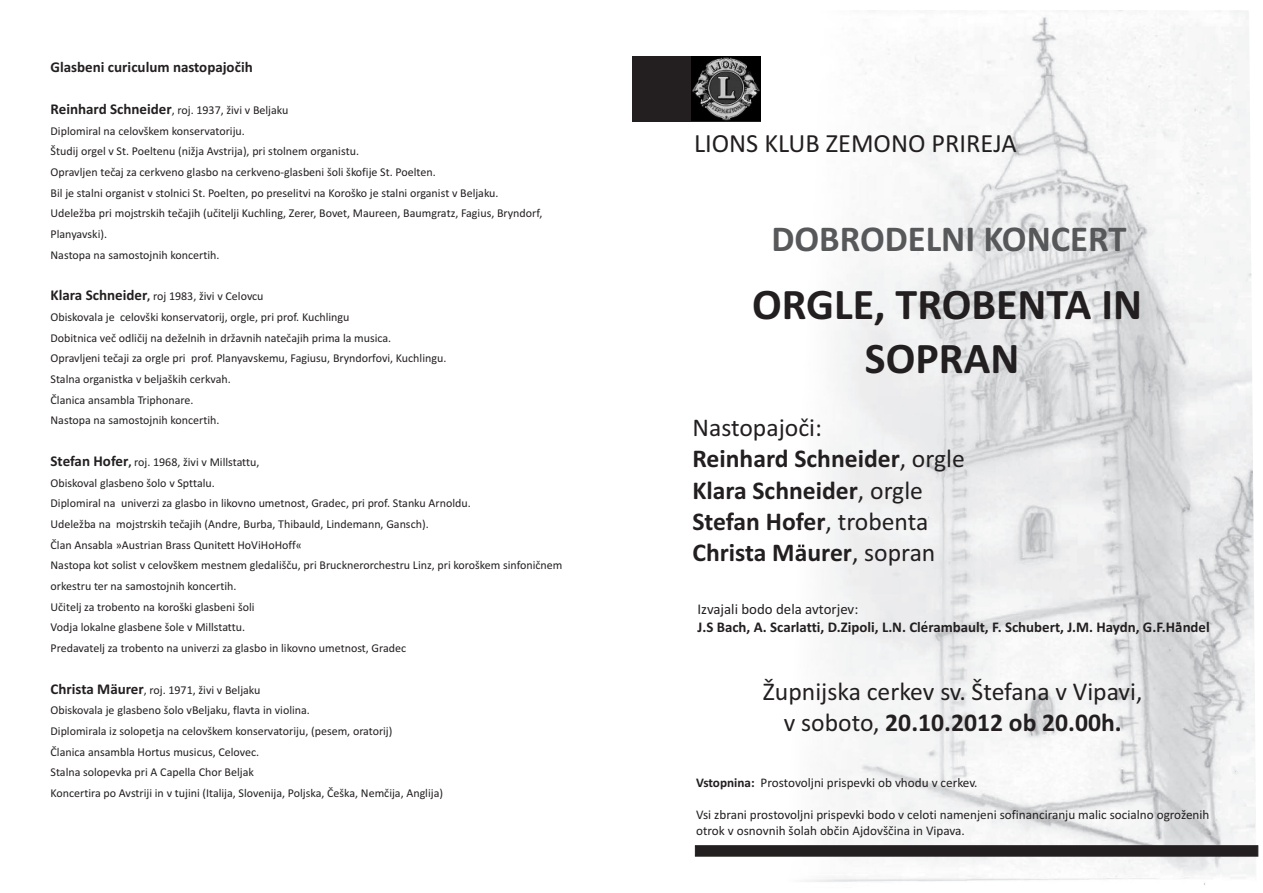
<style>
.page{position:relative;width:1263px;height:893px;background:#fff}
.page>*{position:absolute;margin:0;border:0;box-sizing:border-box;transform-origin:0 0}
.t1{font:700 43.95px/53.7px "Calibri";color:#231f20;text-align:center}
.t2{font:700 36.6px "Calibri";color:#57585a}
.t3{font:26.4px "Calibri";color:#231f20}
.t4{font:700 25.65px/31.3px "Calibri";color:#231f20}
.t5{font:25.65px/31.3px "Calibri";color:#231f20;text-align:center}
.t6{font:700 15px "Calibri";color:#231f20}
.t7{font:700 14.85px "Calibri";color:#231f20}
.t8{font:14.85px "Calibri";color:#231f20}
.t9{font:13.2px/16px "Calibri";color:#231f20}
.t10{font:12px/20.7px "Calibri";color:#231f20}
.s1{font-weight:700;font-size:15px}
.s2{font-weight:700}
.s3{font-weight:400}
</style>
<div class="page">
<div style="left:632px;top:56px;width:129px;height:66px;background:#231f20"></div>
<img style="left:775px;top:11px;width:481px;height:874px">
<svg style="left:798px;top:545px;width:6px;height:2px"></svg>
<img style="left:692px;top:56px;width:69px;height:65px">
<svg style="left:695px;top:845px;width:563px;height:11px;background:#252122"></svg>
<svg style="left:923px;top:620px;width:4px;height:4px"></svg>
<p class="t6" style="left:51px;top:61px;width:204px">Glasbeni curiculum nastopajoèih</p>
<p class="t10" style="left:51px;top:101px;width:493px"><span class="s1">Reinhard Schneider</span>, roj. 1937, živi v Beljaku<br>Diplomiral na celovškem konservatoriju.<br>Študij orgel v St. Poeltenu (nižja Avstrija), pri stolnem organistu.<br>Opravljen teèaj za cerkveno glasbo na cerkveno-glasbeni šoli škofije St. Poelten.<br>Bil je stalni organist v stolnici St. Poelten, po preselitvi na Koroško je stalni organist v Beljaku.<br>Udeležba pri mojstrskih teèajih (uèitelji Kuchling, Zerer, Bovet, Maureen, Baumgratz, Fagius, Bryndorf, Planyavski).<br>Nastopa na samostojnih koncertih.</p>
<p class="t10" style="left:51px;top:287px;width:397px"><span class="s1">Klara Schneider</span><span class="s2">,</span> roj 1983, živi v Celovcu<br>Obiskovala je celovški konservatorij, orgle, pri prof. Kuchlingu<br>Dobitnica veè odlièij na deželnih in državnih nateèajih prima la musica.<br>Opravljeni teèaji za orgle pri prof. Planyavskemu, Fagiusu, Bryndorfovi, Kuchlingu.<br>Stalna organistka v beljaških cerkvah.<br>Èlanica ansambla Triphonare.<br>Nastopa na samostojnih koncertih.</p>
<p class="t10" style="left:51px;top:452px;width:513px"><span class="s1">Stefan Hofer</span><span class="s2">,</span> roj. 1968, živi v Millstattu,<br>Obiskoval glasbeno šolo v Spttalu.<br>Diplomiral na univerzi za glasbo in likovno umetnost, Gradec, pri prof. Stanku Arnoldu.<br>Udeležba na mojstrskih teèajih (Andre, Burba, Thibauld, Lindemann, Gansch).<br>Èlan Ansabla »Austrian Brass Qunitett HoViHoHoff«<br>Nastopa kot solist v celovškem mestnem gledališèu, pri Brucknerorchestru Linz, pri koroškem sinfoniènem orkestru ter na samostojnih koncertih.<br>Uèitelj za trobento na koroški glasbeni šoli<br>Vodja lokalne glasbene šole v Millstattu.<br>Predavatelj za trobento na univerzi za glasbo in likovno umetnost, Gradec</p>
<p class="t10" style="left:51px;top:680px;width:394px"><span class="s1">Christa Mäurer</span>, roj. 1971, živi v Beljaku<br>Obiskovala je glasbeno šolo vBeljaku, flavta in violina.<br>Diplomirala iz solopetja na celovškem konservatoriju, (pesem, oratorij)<br>Èlanica ansambla Hortus musicus, Celovec.<br>Stalna solopevka pri A Capella Chor Beljak<br>Koncertira po Avstriji in v tujini (Italija, Slovenija, Poljska, Èeška, Nemèija, Anglija)</p>
<h3 class="t3" style="left:694px;top:132px;width:324px">LIONS KLUB ZEMONO PRIREJA</h3>
<h2 class="t2" style="left:771px;top:223px;width:357px">DOBRODELNI KONCERT</h2>
<h1 class="t1" style="left:752px;top:281px;width:392px">ORGLE, TROBENTA IN<br>SOPRAN</h1>
<h3 class="t4" style="left:692px;top:414px;width:274px"><span class="s3">Nastopajoèi:<br></span>Reinhard Schneider<span class="s3">, orgle<br></span>Klara Schneider<span class="s3">, orgle<br></span>Stefan Hofer<span class="s3">, trobenta<br></span>Christa Maurer<span class="s3">, sopran</span></h3>
<p class="t8" style="left:697px;top:603px;width:162px">Izvajali bodo dela avtorjev:</p>
<p class="t7" style="left:697px;top:621px;width:514px">J.S Bach, A. Scarlatti, D.Zipoli, L.N. Clerambault, F. Schubert, J.M. Haydn, G.F.Handel</p>
<h3 class="t5" style="left:763px;top:678px;width:381px">Župnijska cerkev sv. Štefana v Vipavi, v soboto, <span class="s2">20.10.2012 ob 20.00h.</span></h3>
<p class="t9" style="left:696px;top:775px;width:283px"><span class="s2">Vstopnina:</span> Prostovoljni prispevki ob vhodu v cerkev.</p>
<p class="t9" style="left:696px;top:807px;width:515px">Vsi zbrani prostovoljni prispevki bodo v celoti namenjeni sofinanciranju malic socialno ogroženih otrok v osnovnih šolah obèin Ajdovšèina in Vipava.</p>
</div>
